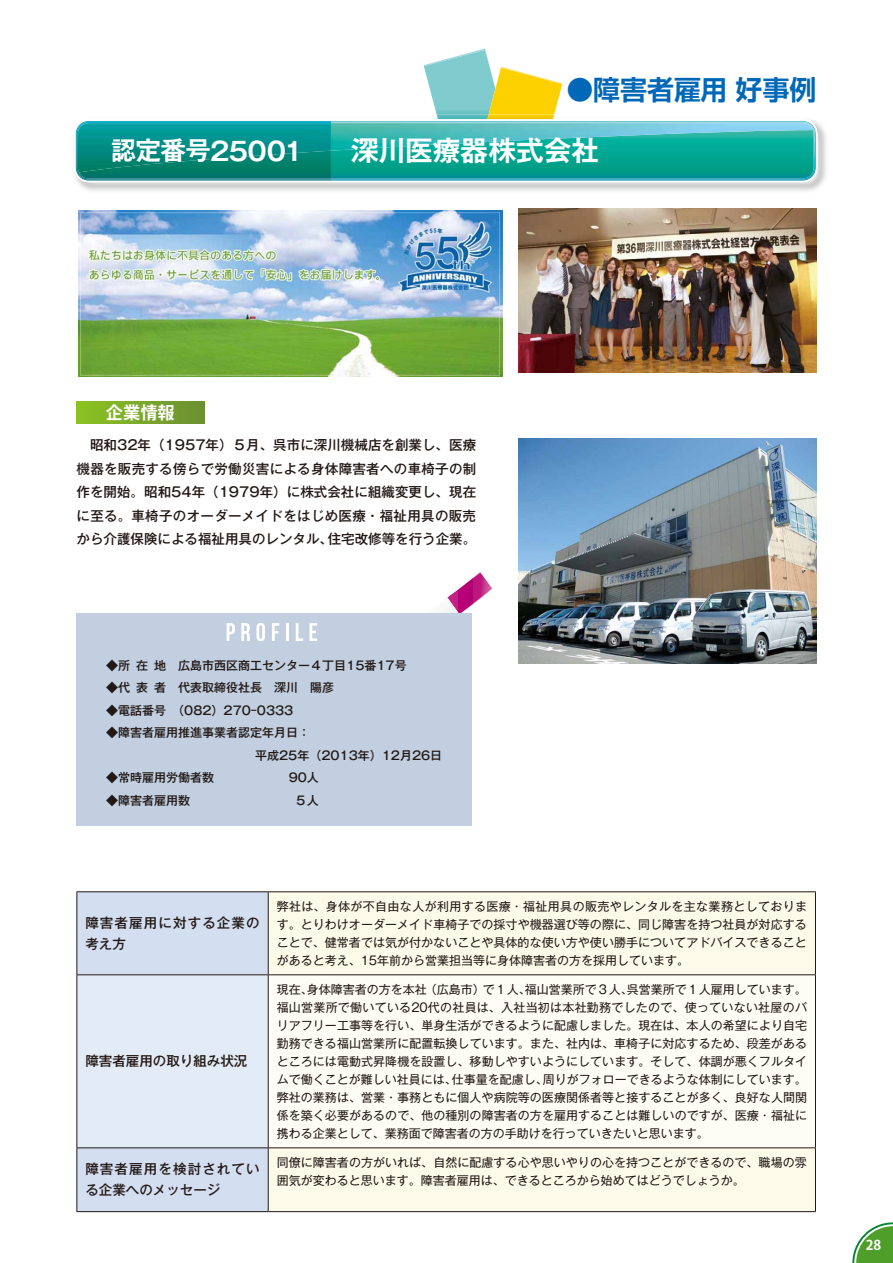
<style>
.page{position:relative;width:893px;height:1263px;background:#fff}
.page>*{position:absolute;margin:0;border:0;box-sizing:border-box;transform-origin:0 0}
.t1{font:700 27.75px "Gothic MB101 Pro De";letter-spacing:-.005em;color:#fff}
.t2{font:700 27px "Shin Go Pro De";color:#0068b7}
.t3{font:700 25.5px "Gothic MB101 Pro De";letter-spacing:-.025em;color:#fff}
.t4{font:700 17.25px "Koz Go Pro";color:#fff}
.t5{font:500 13.5px/23.7px "Gothic MB101 Pro";color:#221815;text-align:justify}
.t6{font:500 13.5px/21px "Gothic MB101 Pro";letter-spacing:.085em;color:#221815}
.t7{font:700 13.5px "Koz Go Pr 6 N";color:#fff}
.t8{font:12px/18px "Gothic MB101 Pro";color:#221815;text-align:justify}
.t9{font:500 12px/22.5px "Gothic MB101 Pro";color:#221815}
.s1{font-family:"Gothic MB101 Pro De"}
</style>
<div class="page">
<img style="left:78px;top:123px;width:748px;height:68px">
<svg style="left:75px;top:122px;width:742px;height:60px"></svg>
<svg style="left:76px;top:49px;width:740px;height:131px"></svg>
<img style="left:77px;top:122px;width:254px;height:58px">
<div style="left:78px;top:172px;width:253px;height:6px;background:#007469"></div>
<img style="left:78px;top:123px;width:253px;height:49px">
<svg style="left:402px;top:572px;width:90px;height:42px"></svg>
<div style="left:77px;top:402px;width:127px;height:21px;background:linear-gradient(to right,#8bc322,#6b8f33)"></div>
<div style="left:77px;top:614px;width:395px;height:212px;background:#c1cfe0"></div>
<svg style="left:227px;top:623px;width:8px;height:18px"></svg>
<svg style="left:241px;top:623px;width:9px;height:18px"></svg>
<svg style="left:256px;top:623px;width:9px;height:18px"></svg>
<svg style="left:272px;top:623px;width:7px;height:18px"></svg>
<hr style="left:286px;top:623px;width:3px;height:18px;background:#fff">
<svg style="left:296px;top:623px;width:7px;height:18px"></svg>
<svg style="left:309px;top:623px;width:8px;height:18px"></svg>
<div style="left:78px;top:892px;width:190px;height:319px;background:#d3def1"></div>
<div style="left:269px;top:892px;width:546px;height:319px;background:#fcfae9"></div>
<div style="left:77px;top:975px;width:191px;height:173px;background:#e3ebf7"></div>
<div style="left:268px;top:975px;width:547px;height:173px;background:#fefdf5"></div>
<hr style="left:77px;top:891px;width:191px;height:1px;background:#221815">
<hr style="left:77px;top:892px;width:1px;height:82px;background:#221815">
<hr style="left:268px;top:891px;width:548px;height:1px;background:#221815">
<hr style="left:268px;top:892px;width:1px;height:82px;background:#221815">
<hr style="left:815px;top:892px;width:1px;height:82px;background:#221815">
<hr style="left:77px;top:974px;width:191px;height:1px;background:#221815">
<hr style="left:77px;top:975px;width:1px;height:172px;background:#221815">
<hr style="left:268px;top:974px;width:548px;height:1px;background:#221815">
<hr style="left:268px;top:975px;width:1px;height:172px;background:#221815">
<hr style="left:815px;top:975px;width:1px;height:172px;background:#221815">
<hr style="left:77px;top:1147px;width:191px;height:1px;background:#221815">
<hr style="left:77px;top:1148px;width:1px;height:63px;background:#221815">
<hr style="left:268px;top:1147px;width:548px;height:1px;background:#221815">
<hr style="left:268px;top:1148px;width:1px;height:63px;background:#221815">
<hr style="left:815px;top:1148px;width:1px;height:63px;background:#221815">
<hr style="left:77px;top:1211px;width:191px;height:1px;background:#221815">
<hr style="left:268px;top:1211px;width:548px;height:1px;background:#221815">
<img style="left:78px;top:211px;width:425px;height:165px">
<img style="left:519px;top:208px;width:297px;height:164px">
<img style="left:519px;top:438px;width:297px;height:225px">
<svg style="left:852px;top:1222px;width:41px;height:41px"></svg>
<h2 class="t2" style="left:566px;top:68px;width:252px"><span class="s1">●</span>障害者雇用好事例</h2>
<h3 class="t3" style="left:111px;top:130px;width:194px">認定番号25001</h3>
<h1 class="t1" style="left:351px;top:128px;width:249px">深川医療器株式会社</h1>
<h3 class="t4" style="left:106px;top:402px;width:70px">企業情報</h3>
<p class="t5" style="left:77px;top:431px;width:401px">　昭和32年（1957年）５月、呉市に深川機械店を創業し、医療機器を販売する傍らで労働災害による身体障害者への車椅子の制作を開始。昭和54年（1979年）に株式会社に組織変更し、現在に至る。車椅子のオーダーメイドをはじめ医療・福祉用具の販売から介護保険による福祉用具のレンタル、住宅改修等を行う企業。</p>
<p class="t9" style="left:106px;top:652px;width:302px">◆所在地　広島市西区商工センター４丁目15番17号</p>
<p class="t9" style="left:106px;top:675px;width:241px">◆代表者　代表取締役社長　深川　陽彦　</p>
<p class="t9" style="left:106px;top:697px;width:189px">◆電話番号　（082）270-0333</p>
<p class="t9" style="left:255px;top:720px;width:189px;text-indent:-149px">◆障害者雇用推進事業者認定年月日：<br>平成25年（2013年）12月26日</p>
<p class="t9" style="left:106px;top:765px;width:109px">◆常時雇用労働者数</p>
<p class="t9" style="left:289px;top:765px;width:32px">90人</p>
<p class="t9" style="left:106px;top:787px;width:85px">◆障害者雇用数</p>
<p class="t9" style="left:295px;top:787px;width:25px">５人</p>
<p class="t6" style="left:85px;top:911px;width:176px">障害者雇用に対する企業の考え方</p>
<p class="t5" style="left:85px;top:1048px;width:164px">障害者雇用の取り組み状況</p>
<p class="t8" style="left:277px;top:896px;width:532px">弊社は、身体が不自由な人が利用する医療・福祉用具の販売やレンタルを主な業務としております。とりわけオーダーメイド車椅子での採寸や機器選び等の際に、同じ障害を持つ社員が対応することで、健常者では気が付かないことや具体的な使い方や使い勝手についてアドバイスできることがあると考え、15年前から営業担当等に身体障害者の方を採用しています。</p>
<p class="t8" style="left:277px;top:979px;width:532px">現在、身体障害者の方を本社（広島市）で１人、福山営業所で３人、呉営業所で１人雇用しています。福山営業所で働いている20代の社員は、入社当初は本社勤務でしたので、使っていない社屋のバリアフリー工事等を行い、単身生活ができるように配慮しました。現在は、本人の希望により自宅勤務できる福山営業所に配置転換しています。また、社内は、車椅子に対応するため、段差があるところには電動式昇降機を設置し、移動しやすいようにしています。そして、体調が悪くフルタイムで働くことが難しい社員には、仕事量を配慮し、周りがフォローできるような体制にしています。弊社の業務は、営業・事務ともに個人や病院等の医療関係者等と接することが多く、良好な人間関係を築く必要があるので、他の種別の障害者の方を雇用することは難しいのですが、医療・福祉に携わる企業として、業務面で障害者の方の手助けを行っていきたいと思います。</p>
<p class="t6" style="left:85px;top:1157px;width:176px">障害者雇用を検討されている企業へのメッセージ</p>
<p class="t8" style="left:277px;top:1152px;width:532px">同僚に障害者の方がいれば、自然に配慮する心や思いやりの心を持つことができるので、職場の雰囲気が変わると思います。障害者雇用は、できるところから始めてはどうでしょうか。</p>
<p class="t7" style="left:866px;top:1238px;width:17px">28</p>
</div>
